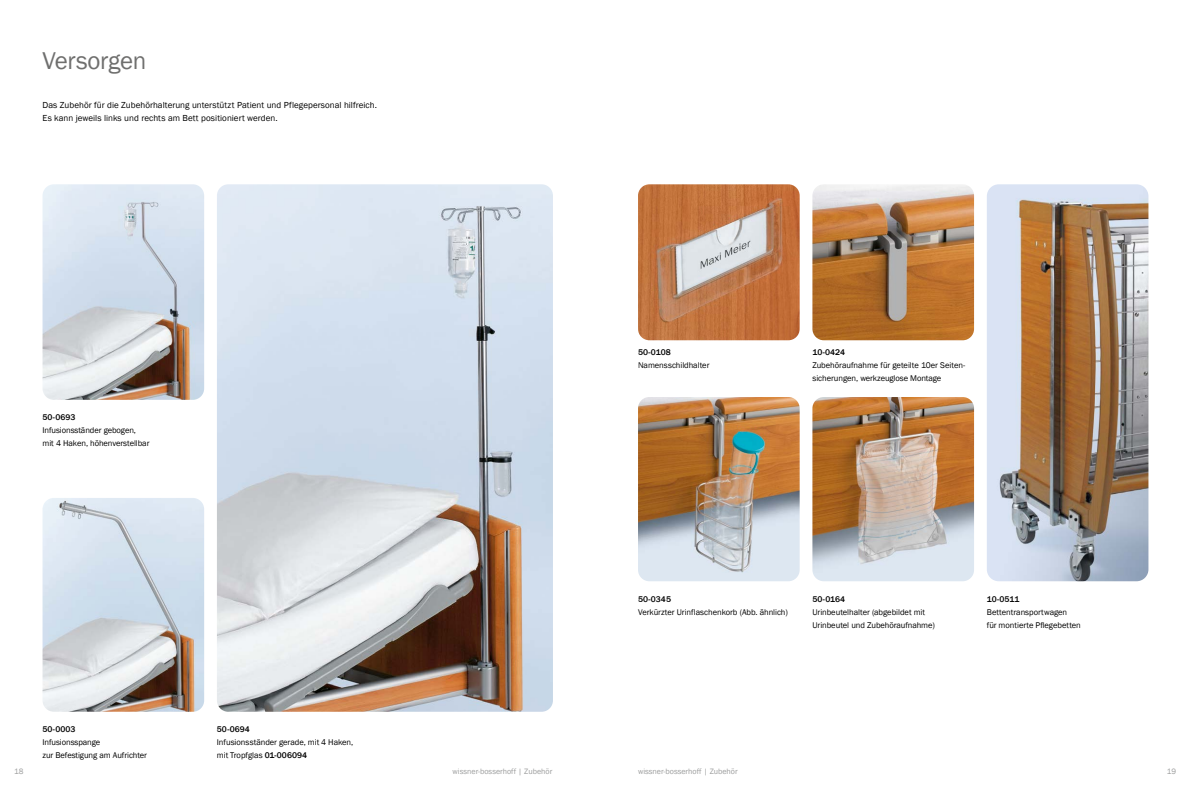
<style>
.page{position:relative;width:1191px;height:794px;background:#fff}
.page>*{position:absolute;margin:0;border:0;box-sizing:border-box;transform-origin:0 0}
.t1{font:25px "Franklin Gothic";letter-spacing:-.015em;color:#6f6f6e}
.t2{font:9px/13px "Franklin Gothic";letter-spacing:.005em;color:#000}
.t3{font:8.5px/13px "Franklin Gothic";letter-spacing:-.01em;color:#000}
.t4{font:500 8.5px "Franklin Gothic";letter-spacing:.005em;color:#000}
.t5{font:8px "Franklin Gothic";color:#9c9d9d}
.s1{font-weight:500}
</style>
<div class="page">
<img style="left:987px;top:184px;width:161px;height:397px">
<img style="left:812px;top:397px;width:162px;height:184px">
<img style="left:638px;top:397px;width:161px;height:184px">
<img style="left:812px;top:184px;width:162px;height:156px">
<img style="left:638px;top:184px;width:161px;height:156px">
<img style="left:217px;top:184px;width:336px;height:527px">
<img style="left:43px;top:184px;width:161px;height:216px">
<img style="left:43px;top:498px;width:161px;height:213px">
<h1 class="t1" style="left:43px;top:45px;width:105px">Versorgen</h1>
<p class="t2" style="left:43px;top:98px;width:336px">Das Zubehör für die Zubehörhalterung unterstützt Patient und Pflegepersonal hilfreich.<br>Es kann jeweils links und rechts am Bett positioniert werden.</p>
<p class="t4" style="left:43px;top:411px;width:34px">50-0693</p>
<p class="t3" style="left:43px;top:423px;width:108px">Infusionsständer gebogen,<br>mit 4 Haken, höhenverstellbar</p>
<p class="t4" style="left:43px;top:723px;width:35px">50-0003</p>
<p class="t3" style="left:43px;top:735px;width:106px">Infusionsspange<br>zur Befestigung am Aufrichter</p>
<p class="t4" style="left:217px;top:723px;width:34px">50-0694</p>
<p class="t3" style="left:217px;top:735px;width:138px">Infusionsständer gerade, mit 4 Haken, mit Tropfglas <span class="s1">01-006094</span></p>
<p class="t4" style="left:638px;top:346px;width:34px">50-0108</p>
<p class="t3" style="left:638px;top:358px;width:73px">Namensschildhalter</p>
<p class="t4" style="left:812px;top:346px;width:34px">10-0424</p>
<p class="t3" style="left:812px;top:358px;width:154px">Zubehöraufnahme für geteilte 10er Seiten&shy;sicherungen, werkzeuglose Montage</p>
<p class="t4" style="left:638px;top:593px;width:34px">50-0345</p>
<p class="t3" style="left:638px;top:605px;width:151px">Verkürzter Urinflaschenkorb (Abb. ähnlich)</p>
<p class="t4" style="left:812px;top:593px;width:34px">50-0164</p>
<p class="t3" style="left:812px;top:605px;width:124px">Urinbeutelhalter (abgebildet mit<br>Urinbeutel und Zubehöraufnahme)</p>
<p class="t4" style="left:986px;top:593px;width:34px">10-0511</p>
<p class="t3" style="left:986px;top:605px;width:96px">Bettentransportwagen<br>für montierte Pflegebetten</p>
<p class="t5" style="left:14px;top:766px;width:11px">18</p>
<p class="t5" style="left:452px;top:766px;width:101px">wissner-bosserhoff | Zubehör</p>
<p class="t5" style="left:638px;top:766px;width:101px">wissner-bosserhoff | Zubehör</p>
<p class="t5" style="left:1166px;top:766px;width:11px">19</p>
</div>
